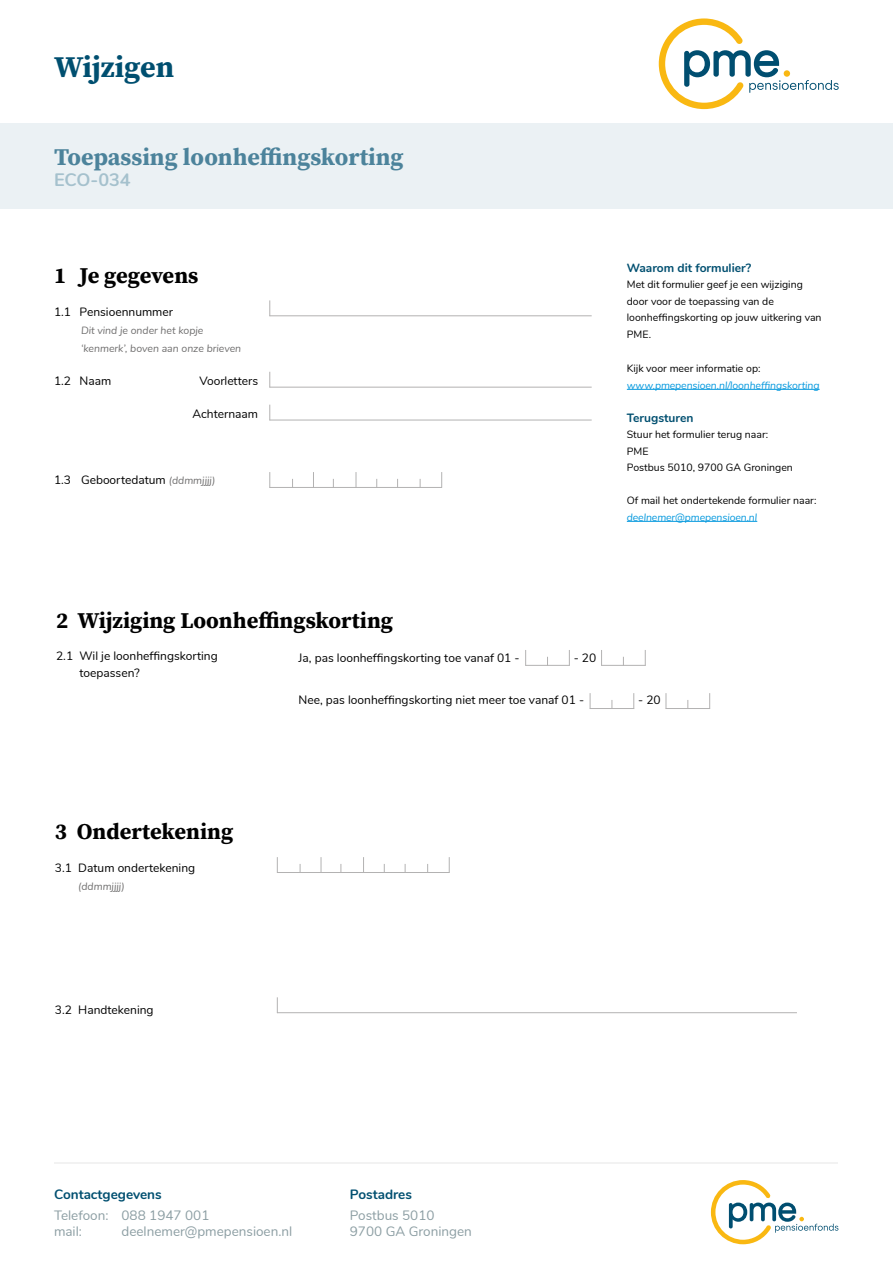
<style>
.page{position:relative;width:893px;height:1263px;background:#fff}
.page>*{position:absolute;margin:0;border:0;box-sizing:border-box;transform-origin:0 0}
.t1{font:700 30px "Source Serif Pro";color:#004f70}
.t2{font:700 24px "Source Serif Pro";color:#4c839b}
.t3{font:700 22.5px "Source Serif Pro";color:#000}
.t4{font:700 18px "Nunito";color:#a5c1cd}
.t5{font:13.5px/16.2px "Nunito";color:#8c9ea3}
.t6{font:700 13.5px "Nunito";color:#004f70}
.t7{font:12px/16.5px "Nunito";color:#000}
.t8{font:700 12px "Nunito";color:#004f70}
.t9{font:10.5px/16.5px "Nunito";color:#000}
.t10{font:italic 10.5px "Nunito";letter-spacing:-.01em;color:#0699de}
.t11{font:italic 10.5px/18px "Nunito";color:#706f6f}
.s1{font-style:italic;font-size:10.5px;color:#706f6f}
</style>
<div class="page">
<hr style="left:54px;top:1162px;width:784px;height:2px;background:#f2f2f2">
<div style="left:0;top:123px;width:893px;height:86px;background:#ebf1f4"></div>
<svg style="left:659px;top:18px;width:180px;height:91px"></svg>
<svg style="left:711px;top:1180px;width:127px;height:64px"></svg>
<hr style="left:269px;top:315px;width:323px;height:1px;background:#b3b2b2">
<svg style="left:269px;top:300px;width:1px;height:16px"></svg>
<hr style="left:269px;top:387px;width:323px;height:1px;background:#b3b2b2">
<svg style="left:269px;top:372px;width:1px;height:15px"></svg>
<hr style="left:269px;top:420px;width:323px;height:1px;background:#b3b2b2">
<svg style="left:269px;top:405px;width:1px;height:15px"></svg>
<hr style="left:269px;top:487px;width:173px;height:1px;background:#b3b2b2">
<svg style="left:269px;top:472px;width:1px;height:16px"></svg>
<svg style="left:441px;top:472px;width:1px;height:15px"></svg>
<svg style="left:356px;top:472px;width:1px;height:15px"></svg>
<svg style="left:313px;top:472px;width:1px;height:15px"></svg>
<hr style="left:627px;top:389px;width:193px;height:1px;background:#0699de">
<hr style="left:627px;top:521px;width:130px;height:1px;background:#0699de">
<hr style="left:277px;top:872px;width:172px;height:1px;background:#b3b2b2">
<svg style="left:277px;top:857px;width:1px;height:15px"></svg>
<svg style="left:449px;top:857px;width:1px;height:16px"></svg>
<svg style="left:363px;top:857px;width:1px;height:15px"></svg>
<svg style="left:321px;top:857px;width:1px;height:15px"></svg>
<hr style="left:277px;top:1012px;width:520px;height:1px;background:#b3b2b2">
<svg style="left:277px;top:997px;width:1px;height:15px"></svg>
<hr style="left:525px;top:665px;width:45px;height:1px;background:#b3b2b2">
<svg style="left:525px;top:650px;width:1px;height:16px"></svg>
<svg style="left:569px;top:650px;width:1px;height:15px"></svg>
<hr style="left:601px;top:665px;width:45px;height:1px;background:#b3b2b2">
<svg style="left:601px;top:650px;width:1px;height:15px"></svg>
<svg style="left:645px;top:650px;width:1px;height:16px"></svg>
<hr style="left:590px;top:708px;width:44px;height:1px;background:#b3b2b2">
<svg style="left:590px;top:693px;width:1px;height:15px"></svg>
<svg style="left:633px;top:693px;width:1px;height:15px"></svg>
<hr style="left:666px;top:708px;width:44px;height:1px;background:#b3b2b2">
<svg style="left:666px;top:693px;width:1px;height:15px"></svg>
<svg style="left:709px;top:693px;width:1px;height:15px"></svg>
<h1 class="t1" style="left:54px;top:46px;width:122px">Wijzigen</h1>
<h2 class="t2" style="left:54px;top:140px;width:351px">Toepassing loonheffingskorting</h2>
<h3 class="t4" style="left:54px;top:167px;width:78px">ECO-034</h3>
<h3 class="t3" style="left:54px;top:260px;width:146px">1 Je gegevens</h3>
<p class="t7" style="left:54px;top:303px;width:121px">1.1 Pensioennummer</p>
<p class="t11" style="left:81px;top:320px;width:162px">Dit vind je onder het kopje ‘kenmerk’, boven aan onze brieven</p>
<p class="t7" style="left:54px;top:372px;width:59px">1.2 Naam</p>
<p class="t7" style="left:199px;top:372px;width:60px">Voorletters</p>
<p class="t7" style="left:192px;top:405px;width:67px">Achternaam</p>
<p class="t7" style="left:54px;top:471px;width:163px">1.3 Geboortedatum <span class="s1">(ddmmjjjj)</span></p>
<h3 class="t3" style="left:56px;top:604px;width:339px">2 Wijziging Loonheffingskorting</h3>
<p class="t8" style="left:627px;top:258px;width:126px">Waarom dit formulier?</p>
<p class="t9" style="left:627px;top:276px;width:196px">Met dit formulier geef je een wijziging door voor de toepassing van de loonheffingskorting op jouw uitkering van<br>PME.</p>
<p class="t9" style="left:627px;top:360px;width:135px">Kijk voor meer informatie op:</p>
<p class="t10" style="left:627px;top:377px;width:194px">www.pmepensioen.nl/loonheffingskorting</p>
<p class="t8" style="left:627px;top:408px;width:68px">Terugsturen</p>
<p class="t9" style="left:627px;top:426px;width:167px">Stuur het formulier terug naar:<br>PME<br>Postbus 5010, 9700 GA Groningen</p>
<p class="t9" style="left:627px;top:492px;width:191px">Of mail het ondertekende formulier naar:</p>
<p class="t10" style="left:627px;top:509px;width:132px">deelnemer@pmepensioen.nl</p>
<p class="t7" style="left:79px;top:647px;width:140px;text-indent:-23px">2.1 Wil je loonheffingskorting toepassen?</p>
<p class="t7" style="left:299px;top:649px;width:223px">Ja, pas loonheffingskorting toe vanaf 01 -</p>
<p class="t7" style="left:574px;top:649px;width:24px">- 20</p>
<p class="t7" style="left:299px;top:691px;width:287px">Nee, pas loonheffingskorting niet meer toe vanaf 01 -</p>
<p class="t7" style="left:638px;top:691px;width:24px">- 20</p>
<h3 class="t3" style="left:55px;top:816px;width:180px">3 Ondertekening</h3>
<p class="t7" style="left:55px;top:859px;width:142px">3.1 Datum ondertekening</p>
<p class="t11" style="left:78px;top:876px;width:48px">(ddmmjjjj)</p>
<p class="t7" style="left:55px;top:1001px;width:100px">3.2 Handtekening</p>
<p class="t6" style="left:54px;top:1184px;width:109px">Contactgegevens</p>
<p class="t5" style="left:54px;top:1206px;width:157px">Telefoon: 088 1947 001 mail:</p>
<p class="t5" style="left:122px;top:1223px;width:172px">deelnemer@pmepensioen.nl</p>
<p class="t6" style="left:350px;top:1184px;width:64px">Postadres</p>
<p class="t5" style="left:350px;top:1206px;width:124px">Postbus 5010<br>9700 GA Groningen</p>
</div>
